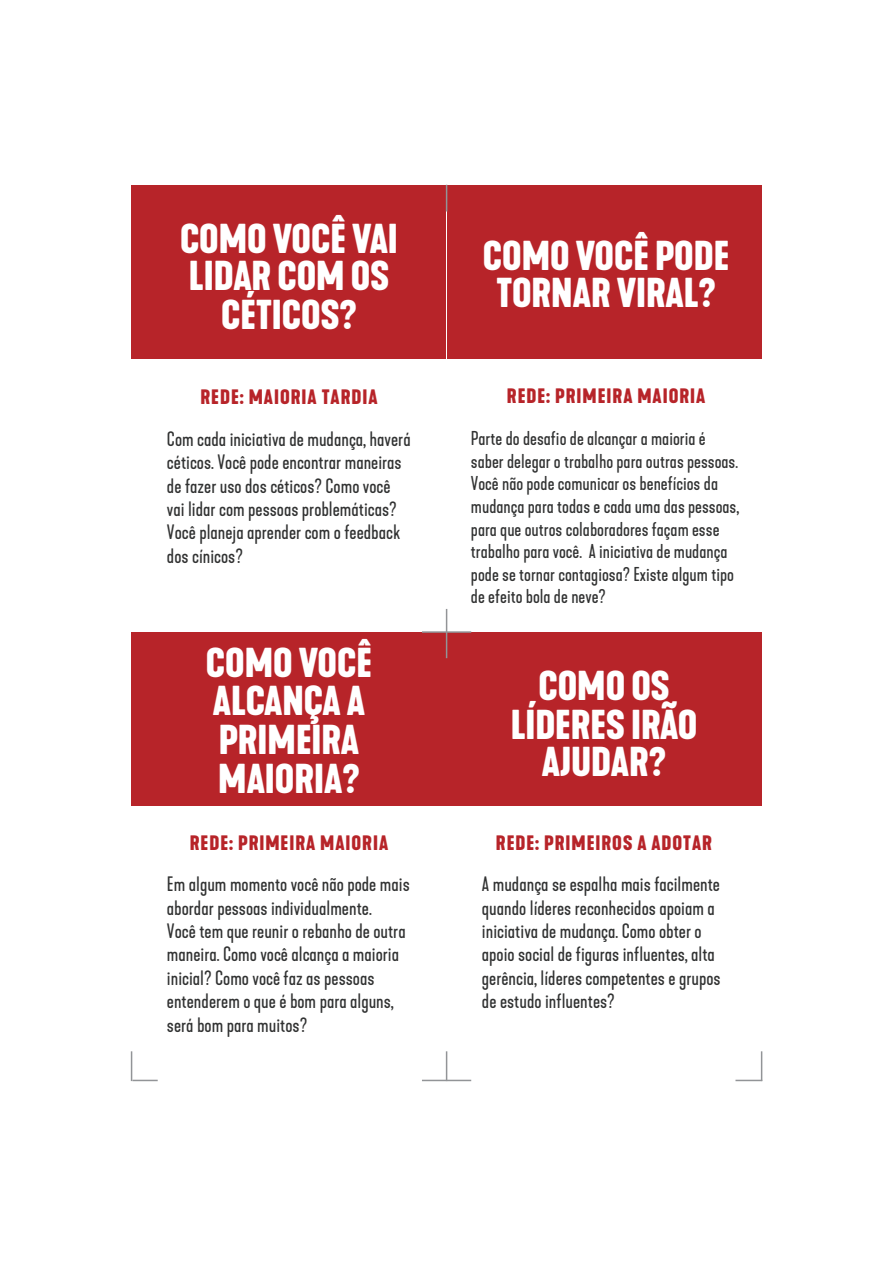
<style>
.page{position:relative;width:893px;height:1263px;background:#fff}
.page>*{position:absolute;margin:0;border:0;box-sizing:border-box;transform-origin:0 0}
.t1{font:700 39px/38.2px "Kapra Neue";color:#fff;text-align:center}
.t2{font:19.5px/23.4px "Kapra Neue";color:#313232}
.t3{font:700 19.5px "Kapra Neue";letter-spacing:.05em;color:#b72429}
.t4{font:18.75px/22.5px "Kapra Neue";color:#313232}
</style>
<div class="page">
<div style="left:132px;top:185px;width:314px;height:174px;background:#b72429"></div>
<div style="left:447px;top:185px;width:314px;height:174px;background:#b72429"></div>
<div style="left:132px;top:632px;width:314px;height:174px;background:#b72429"></div>
<div style="left:447px;top:632px;width:314px;height:174px;background:#b72429"></div>
<hr style="left:446px;top:609px;width:1px;height:49px;background:#929497">
<hr style="left:422px;top:631px;width:49px;height:2px;background:#929497">
<hr style="left:446px;top:1051px;width:1px;height:30px;background:#929497">
<hr style="left:422px;top:1080px;width:49px;height:1px;background:#929497">
<svg style="left:446px;top:185px;width:1px;height:26px"></svg>
<svg style="left:132px;top:1080px;width:26px;height:1px"></svg>
<svg style="left:735px;top:1080px;width:26px;height:1px"></svg>
<hr style="left:131px;top:1051px;width:1px;height:30px;background:#929497">
<hr style="left:761px;top:1051px;width:1px;height:30px;background:#929497">
<h1 class="t1" style="left:180px;top:220px;width:219px">COMO VOCÊ VAI<br>LIDAR COM OS<br>CÉTICOS?</h1>
<p class="t3" style="left:200px;top:384px;width:179px">REDE: MAIORIA TARDIA</p>
<p class="t2" style="left:167px;top:427px;width:245px">Com cada iniciativa de mudança, haverá céticos. Você pode encontrar maneiras de fazer uso dos céticos? Como você vai lidar com pessoas problemáticas?<br>Você planeja aprender com o feedback dos cínicos?</p>
<h1 class="t1" style="left:206px;top:644px;width:168px;text-align:left">COMO VOCÊ<br>ALCANÇA A<br>PRIMEIRA<br>MAIORIA?</h1>
<p class="t3" style="left:190px;top:830px;width:200px">REDE: PRIMEIRA MAIORIA</p>
<p class="t2" style="left:167px;top:873px;width:244px">Em algum momento você não pode mais abordar pessoas individualmente.<br>Você tem que reunir o rebanho de outra maneira. Como você alcança a maioria inicial? Como você faz as pessoas entenderem o que é bom para alguns, será bom para muitos?</p>
<h1 class="t1" style="left:483px;top:238px;width:248px;line-height:37.5px">COMO VOCÊ PODE<br>TORNAR VIRAL?</h1>
<p class="t3" style="left:507px;top:383px;width:200px">REDE: PRIMEIRA MAIORIA</p>
<p class="t4" style="left:471px;top:428px;width:270px">Parte do desafio de alcançar a maioria é saber delegar o trabalho para outras pessoas.<br>Você não pode comunicar os benefícios da mudança para todas e cada uma das pessoas, para que outros colaboradores façam esse trabalho para você. A iniciativa de mudança pode se tornar contagiosa? Existe algum tipo de efeito bola de neve?</p>
<h1 class="t1" style="left:511px;top:667px;width:188px">COMO OS<br>LÍDERES IRÃO<br>AJUDAR?</h1>
<p class="t3" style="left:496px;top:830px;width:218px">REDE: PRIMEIROS A ADOTAR</p>
<p class="t2" style="left:482px;top:873px;width:240px">A mudança se espalha mais facilmente quando líderes reconhecidos apoiam a iniciativa de mudança. Como obter o apoio social de figuras influentes, alta gerência, líderes competentes e grupos de estudo influentes?</p>
</div>
